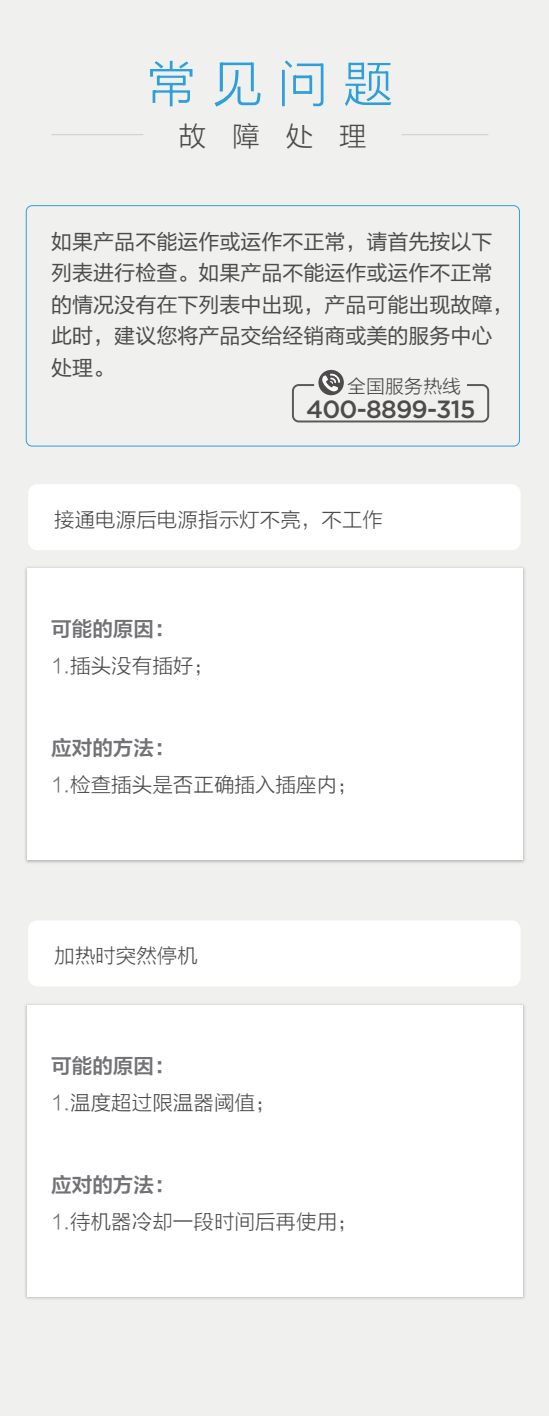
<style>
.page{position:relative;width:549px;height:1416px;background:#fff}
.page>*{position:absolute;margin:0;border:0;box-sizing:border-box;transform-origin:0 0}
.t1{font:50.05px "FZLTXHK";color:#2d9fd9}
.t2{font:27.65px "FZLTXHK";color:#4d4b4c}
.t3{font:500 24.85px "Gotham";letter-spacing:-.03em;color:#4d4b4c}
.t4{font:21px/31.5px "FZLTHK GBK1 0";color:#4c4b4b}
.t5{font:20.65px "FZLTXHK";color:#4e4c4c}
.t6{font:20.65px "FZLTZCHK GBK1 0";color:#727276}
.t7{font:18.9px "FZLTXHK";color:#4d4b4c}
.s1{color:#727276}
</style>
<div class="page">
<div style="left:0;top:0;width:548px;height:1416px;background:#f0f0ef"></div>
<hr style="left:401px;top:134px;width:87px;height:1px;background:#cdcdce">
<hr style="left:51px;top:134px;width:92px;height:1px;background:#cdcdce">
<svg style="left:318px;top:370px;width:26px;height:25px"></svg>
<div style="left:292px;top:384px;width:197px;height:38px;border:2px solid #595a5c;border-radius:6px"></div>
<svg style="left:322px;top:373px;width:19px;height:19px"></svg>
<div style="left:26px;top:205px;width:493px;height:241px;border:1px solid #2d9fd9;border-radius:6px"></div>
<div style="left:28px;top:484px;width:492px;height:66px;background:#fff;border-radius:9px"></div>
<img style="left:25px;top:567px;width:500px;height:296px">
<div style="left:27px;top:568px;width:495px;height:292px;background:#fff"></div>
<div style="left:28px;top:920px;width:492px;height:66px;background:#fff;border-radius:9px"></div>
<img style="left:25px;top:1004px;width:500px;height:295px">
<div style="left:27px;top:1004px;width:495px;height:292px;background:#fff"></div>
<h1 class="t1" style="left:146px;top:57px;width:249px">常见问题</h1>
<h2 class="t2" style="left:179px;top:121px;width:189px">故障处理</h2>
<p class="t4" style="left:51px;top:226px;width:463px">如果产品不能运作或运作不正常，请首先按以下列表进行检查。如果产品不能运作或运作不正常的情况没有在下列表中出现，产品可能出现故障，此时，建议您将产品交给经销商或美的服务中心处理。</p>
<p class="t7" style="left:347px;top:376px;width:115px">全国服务热线</p>
<p class="t3" style="left:306px;top:393px;width:171px">400-8899-315</p>
<p class="t5" style="left:54px;top:508px;width:330px">接通电源后电源指示灯不亮，不工作</p>
<p class="t6" style="left:51px;top:618px;width:125px">可能的原因：</p>
<p class="t5" style="left:51px;top:655px;width:164px"><span class="s1">1.</span>插头没有插好；</p>
<p class="t6" style="left:51px;top:736px;width:125px">应对的方法：</p>
<p class="t5" style="left:51px;top:774px;width:308px"><span class="s1">1.</span>检查插头是否正确插入插座内；</p>
<p class="t5" style="left:54px;top:944px;width:145px">加热时突然停机</p>
<p class="t6" style="left:51px;top:1054px;width:125px">可能的原因：</p>
<p class="t5" style="left:51px;top:1091px;width:226px"><span class="s1">1.</span>温度超过限温器阈值；</p>
<p class="t6" style="left:51px;top:1173px;width:125px">应对的方法：</p>
<p class="t5" style="left:51px;top:1210px;width:308px"><span class="s1">1.</span>待机器冷却一段时间后再使用；</p>
</div>
